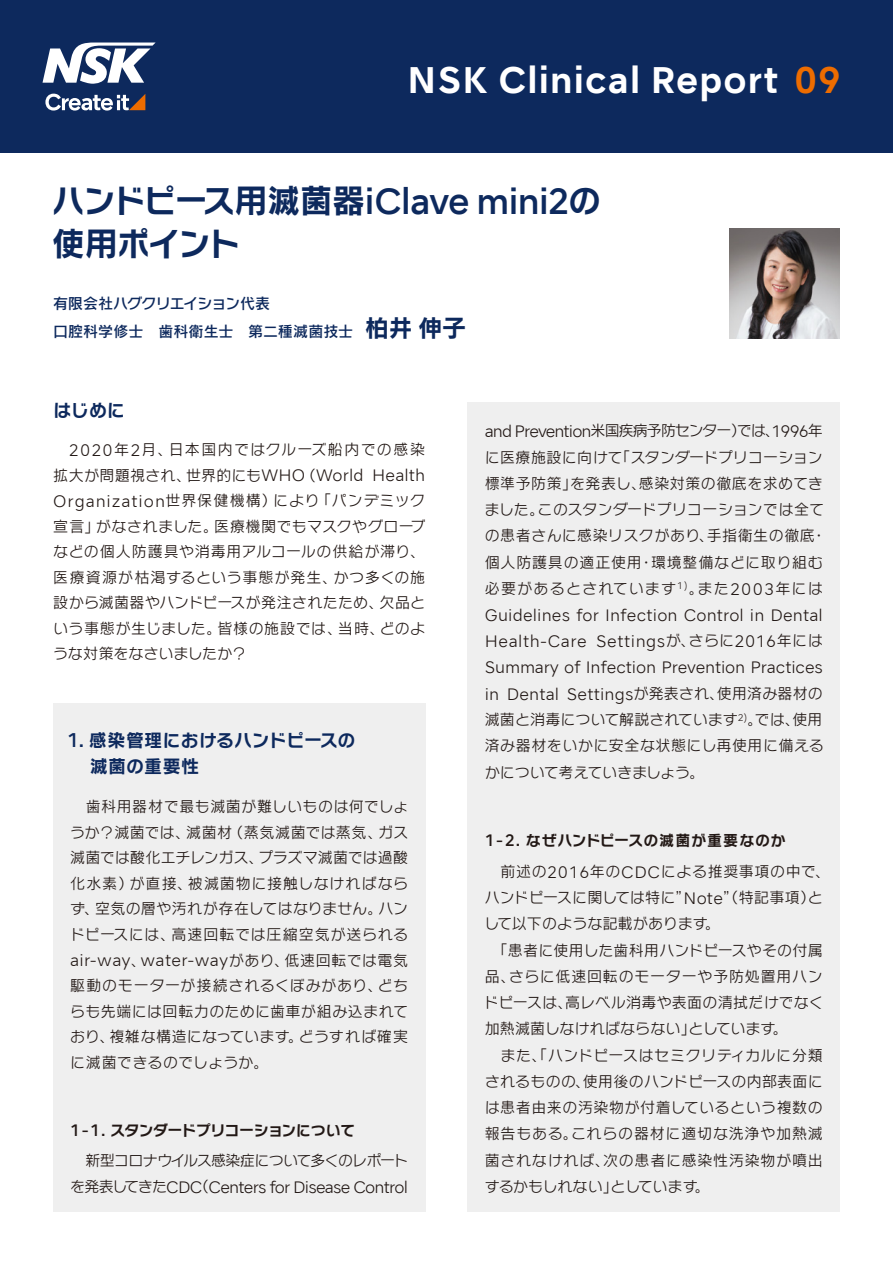
<style>
.page{position:relative;width:893px;height:1263px;background:#fff}
.page>*{position:absolute;margin:0;border:0;box-sizing:border-box;transform-origin:0 0}
.t1{font:700 35.25px "NSKTSRE";letter-spacing:.02em;color:#fff}
.t2{font:33px/42.5px "NSK TSR J B";letter-spacing:-.05em;color:#0d295d}
.t3{font:18px/25.5px "NSK TSR J B";color:#0d295d}
.t4{font:300 15.75px/26.2px "NSKTSRE";letter-spacing:-.01em;color:#221815;text-align:justify}
.t5{font:300 15.75px "NSKTSRE";letter-spacing:-.05em;color:#221815}
.t6{font:300 15.75px "NSKTSRE";letter-spacing:-.055em;color:#221815}
.t7{font:300 15.75px "NSKTSRE";letter-spacing:.02em;color:#221815}
.t8{font:15px/26.2px "NSK TSR J M";letter-spacing:.02em;color:#221815;text-align:justify}
.t9{font:15px/28.5px "NSK TSR J DB";letter-spacing:-.005em;color:#0d295d}
.t10{font:15px "NSK TSR J M";letter-spacing:-.055em;color:#221815}
.t11{font:15px "NSK TSR J B";letter-spacing:-.03em;color:#221815}
.t12{font:15px "NSK TSR J B";letter-spacing:.045em;color:#221815}
.s1{color:#ed6c00}
.s2{font-family:"NSKTSRE";font-weight:500;font-size:34.65px}
.s3{font-family:"NSK TSR J B";font-size:24px}
.s4{font-family:"NSKTSRE";font-weight:300;font-size:15.75px}
.s5{font-family:"NSKTSRE";font-weight:500;font-size:18.9px}
.s6{font-family:"NSK TSR J M";font-weight:400;font-size:15px}
.s7{font-family:"NSKTSRE";font-weight:500;font-size:15.75px}
</style>
<div class="page">
<div style="left:53px;top:703px;width:372px;height:509px;background:#efefef"></div>
<div style="left:468px;top:403px;width:372px;height:809px;background:#efefef"></div>
<img style="left:729px;top:228px;width:111px;height:111px">
<div style="left:0;top:0;width:893px;height:153px;background:#0d295d"></div>
<svg style="left:45px;top:94px;width:100px;height:17px"></svg>
<svg style="left:43px;top:43px;width:112px;height:41px"></svg>
<h1 class="t1" style="left:407px;top:56px;width:435px">NSK Clinical Report <span class="s1">09</span></h1>
<h2 class="t2" style="left:52px;top:178px;width:551px">ハンドピース用滅菌器<span class="s2">iClave mini2</span>の使用ポイント</h2>
<p class="t9" style="left:53px;top:288px;width:414px">有限会社ハグクリエイション代表　<br>口腔科学修士　歯科衛生士　第二種滅菌技士 <span class="s3">柏井伸子</span></p>
<p class="t3" style="left:53px;top:397px;width:73px">はじめに</p>
<p class="t8" style="left:53px;top:436px;width:374px;line-height:25.5px;text-indent:16px"><span class="s4">2020</span>年<span class="s4">2</span>月、日本国内ではクルーズ船内での感染拡大が問題視され、世界的にも<span class="s4">WHO</span>（<span class="s4">World Health Organization</span>世界保健機構）により「パンデミック宣言」がなされました。医療機関でもマスクやグローブなどの個人防護具や消毒用アルコールの供給が滞り、医療資源が枯渇するという事態が発生、かつ多くの施設から滅菌器やハンドピースが発注されたため、欠品という事態が生じました。皆様の施設では、当時、どのような対策をなさいましたか？</p>
<p class="t3" style="left:90px;top:727px;width:267px;text-indent:-22px"><span class="s5">1.</span> 感染管理におけるハンドピースの滅菌の重要性</p>
<p class="t8" style="left:70px;top:793px;width:340px;line-height:25.5px">　歯科用器材で最も滅菌が難しいものは何でしょうか？滅菌では、滅菌材（蒸気滅菌では蒸気、ガス滅菌では酸化エチレンガス、プラズマ滅菌では過酸化水素）が直接、被滅菌物に接触しなければならず、空気の層や汚れが存在してはなりません。ハンドピースには、高速回転では圧縮空気が送られる</p>
<p class="t7" style="left:70px;top:950px;width:340px">air-way<span class="s6">、</span>water-way<span class="s6">があり、低速回転では電気</span></p>
<p class="t8" style="left:70px;top:972px;width:340px;line-height:25.5px">駆動のモーターが接続されるくぼみがあり、どちらも先端には回転力のために歯車が組み込まれており、複雑な構造になっています。どうすれば確実に滅菌できるのでしょうか。</p>
<p class="t11" style="left:70px;top:1120px;width:286px"><span class="s7">1-1.</span> スタンダードプリコーションについて</p>
<p class="t10" style="left:86px;top:1151px;width:324px">新型コロナウイルス感染症について多くのレポート</p>
<p class="t5" style="left:70px;top:1176px;width:339px"><span class="s6">を発表してきた</span>CDC<span class="s6">（</span>Centers for Disease Control</p>
<p class="t6" style="left:485px;top:421px;width:340px">and Prevention<span class="s6">米国疾病予防センター）では、</span>1996<span class="s6">年</span></p>
<p class="t8" style="left:485px;top:443px;width:343px;text-align:left">に医療施設に向けて「スタンダードプリコーション標準予防策」を発表し、感染対策の徹底を求めてきました。このスタンダードプリコーションでは全ての患者さんに感染リスクがあり、手指衛生の徹底・個人防護具の適正使用・環境整備などに取り組む必要があるとされています<sup>1)</sup>。また<span class="s4">2003</span>年には</p>
<p class="t4" style="left:485px;top:602px;width:340px">Guidelines for Infection Control in Dental Health-Care Settings<span class="s6">が、さらに</span>2016<span class="s6">年には</span>Summary of Infection Prevention Practices in Dental Settings<span class="s6">が発表され、使用済み器材の</span></p>
<p class="t8" style="left:485px;top:706px;width:340px">滅菌と消毒について解説されています<sup>2)</sup>。では、使用済み器材をいかに安全な状態にし再使用に備えるかについて考えていきましょう。</p>
<p class="t12" style="left:485px;top:830px;width:302px"><span class="s7">1-2.</span> なぜハンドピースの滅菌が重要なのか</p>
<p class="t8" style="left:484px;top:858px;width:348px;text-align:left">　前述の<span class="s4">2016</span>年の<span class="s4">CDC</span>による推奨事項の中で、ハンドピースに関しては特に”<span class="s4">Note</span>”（特記事項）として以下のような記載があります。<br>　「患者に使用した歯科用ハンドピースやその付属品、さらに低速回転のモーターや予防処置用ハンドピースは、高レベル消毒や表面の清拭だけでなく加熱滅菌しなければならない」としています。<br>　また、「ハンドピースはセミクリティカルに分類されるものの、使用後のハンドピースの内部表面には患者由来の汚染物が付着しているという複数の報告もある。これらの器材に適切な洗浄や加熱滅菌されなければ、次の患者に感染性汚染物が噴出するかもしれない」としています。</p>
</div>
